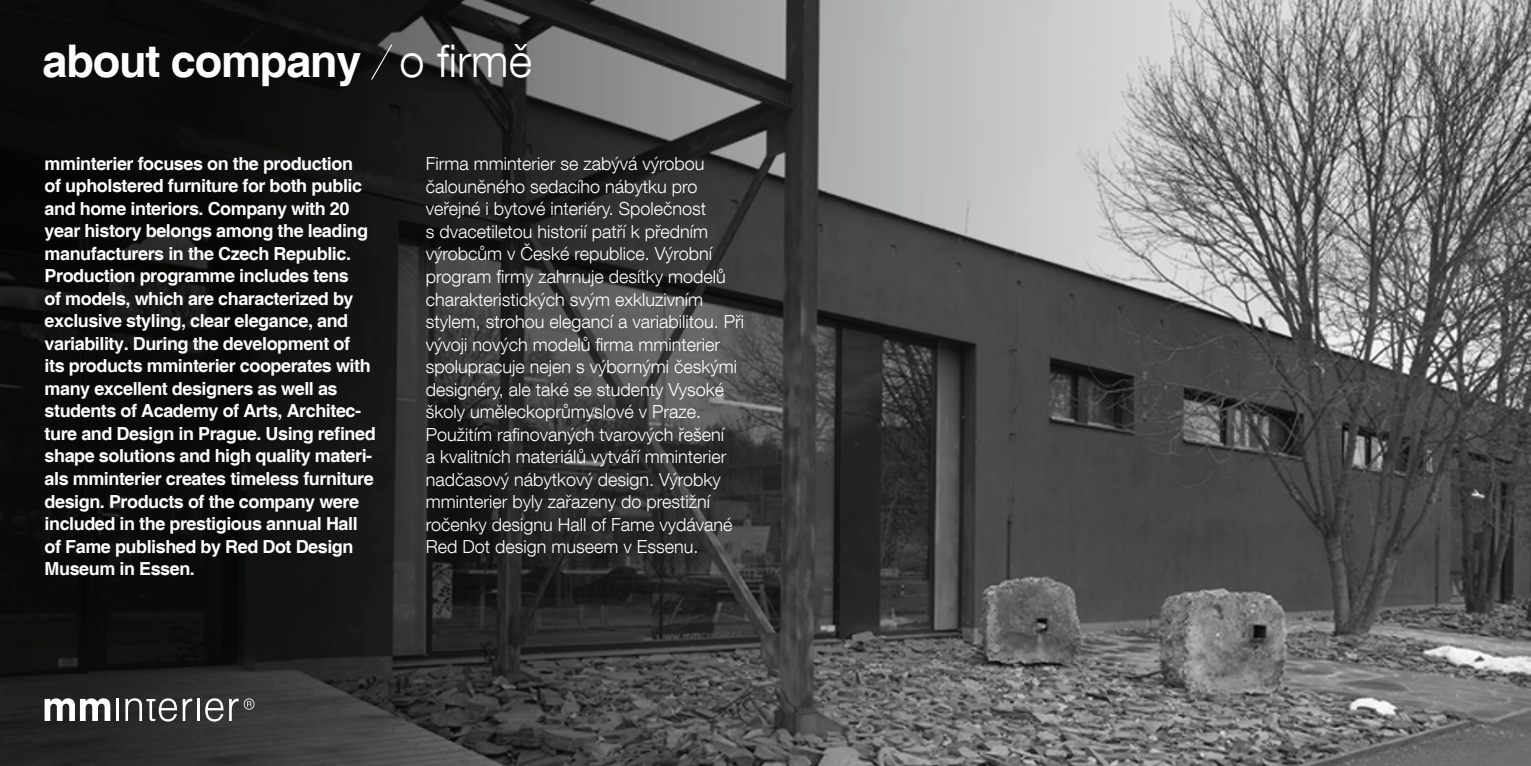
<style>
.page{position:relative;width:1531px;height:766px;background:#fff}
.page>*{position:absolute;margin:0;border:0;box-sizing:border-box;transform-origin:0 0}
.t1{font:700 45px "Helvetica";letter-spacing:-.025em;color:#fff}
.t2{font:700 18px/22.5px "Helvetica";letter-spacing:-.025em;color:#fff}
.t3{font:300 18px/22.5px "Helvetica Neue LT Com";color:#fff}
.s1{font-family:"Helvetica Neue LT Com";font-weight:300}
</style>
<div class="page">
<img style="left:0;top:0;width:1531px;height:765px">
<svg style="left:370px;top:43px;width:23px;height:38px"></svg>
<svg style="left:45px;top:698px;width:65px;height:22px"></svg>
<hr style="left:116px;top:698px;width:3px;height:22px;background:#fff">
<svg style="left:183px;top:698px;width:9px;height:22px"></svg>
<hr style="left:197px;top:698px;width:3px;height:22px;background:#fff">
<svg style="left:205px;top:698px;width:18px;height:23px"></svg>
<svg style="left:125px;top:698px;width:52px;height:23px"></svg>
<svg style="left:229px;top:698px;width:25px;height:22px"></svg>
<h1 class="t1" style="left:43px;top:34px;width:491px">about company <span class="s1">o firmě</span></h1>
<p class="t2" style="left:45px;top:153px;width:332px">mminterier focuses on the production<br>of upholstered furniture for both public and home interiors. Company with 20 year history belongs among the leading manufacturers in the Czech Republic.<br>Production programme includes tens<br>of models, which are characterized by exclusive styling, clear elegance, and variability. During the development of<br>its products mminterier cooperates with many excellent designers as well as students of Academy of Arts, Architec&shy;ture and Design in Prague. Using refined shape solutions and high quality materi&shy;als mminterier creates timeless furniture design. Products of the company were included in the prestigious annual Hall of Fame published by Red Dot Design Museum in Essen.</p>
<p class="t3" style="left:426px;top:152px;width:320px">Firma mminterier se zabývá výrobou čalouněného sedacího nábytku pro veřejné i bytové interiéry. Společnost<br>s dvacetiletou historií patří k předním výrobcům v České republice. Výrobní program firmy zahrnuje desítky modelů charakteristických svým exkluzivním stylem, strohou elegancí a variabilitou. Při vývoji nových modelů firma mminterier spolupracuje nejen s výbornými českými designéry, ale také se studenty Vysoké školy uměleckoprůmyslové v Praze.<br>Použitím rafinovaných tvarových řešení<br>a kvalitních materiálů vytváří mminterier nadčasový nábytkový design. Výrobky mminterier byly zařazeny do prestižní ročenky designu Hall of Fame vydávané Red Dot design museem v Essenu.</p>
</div>
